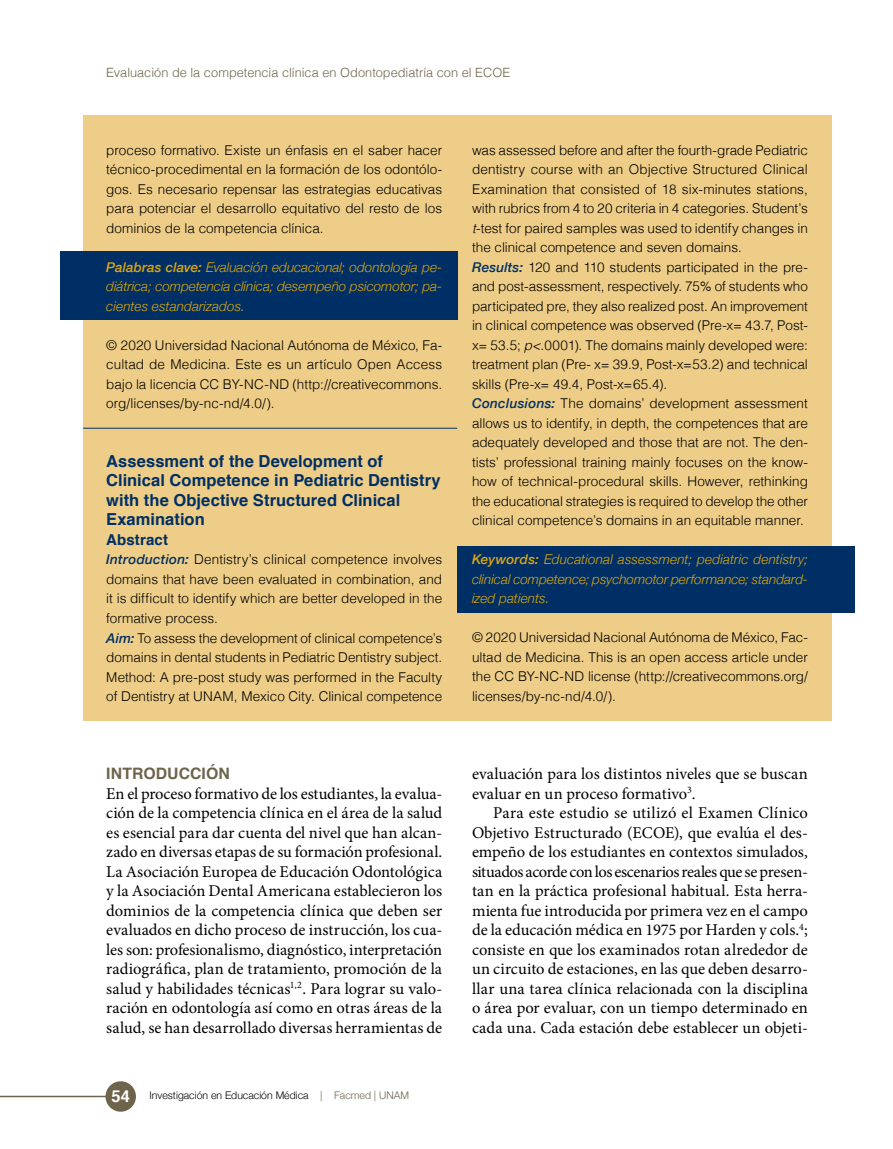
<style>
.page{position:relative;width:893px;height:1149px;background:#fff}
.page>*{position:absolute;margin:0;border:0;box-sizing:border-box;transform-origin:0 0}
.t1{font:16.5px/19.5px "Minion Pro";letter-spacing:.005em;color:#000;text-align:justify}
.t2{font:700 16.5px/19.5px "Helvetica";letter-spacing:.005em;color:#002f65}
.t3{font:700 15.75px "Helvetica";letter-spacing:.01em;color:#6d644b}
.t4{font:700 15px "Helvetica";letter-spacing:.01em;color:#002f65}
.t5{font:300 13.5px/19.5px "Helvetica";color:#000;text-align:justify}
.t6{font:italic 300 13.5px/19.5px "Helvetica Neue";letter-spacing:.005em;color:#dca70f;text-align:justify}
.t7{font:300 12.75px "Helvetica";color:#6d644b}
.t8{font:300 10.5px "Helvetica Neue";color:#000}
.s1{font-weight:500}
.s2{font-family:"Helvetica Neue";font-weight:500;font-style:italic;color:#002f65}
.s3{font-family:"Helvetica";font-weight:700;font-size:16.5px;color:#fff}
.s4{color:#6d644b}
.s5{font-style:italic}
</style>
<div class="page">
<svg style="left:106px;top:1080px;width:30px;height:31px"></svg>
<div style="left:106px;top:1081px;width:29px;height:29px;background:#6d644b;border-radius:50%"></div>
<hr style="left:0;top:1095px;width:107px;height:1px;background:#6d644b">
<div style="left:83px;top:116px;width:748px;height:605px;background:#edcd87"></div>
<div style="left:457px;top:546px;width:397px;height:66px;background:#002f65"></div>
<hr style="left:83px;top:427px;width:374px;height:1px;background:#002f65">
<div style="left:60px;top:251px;width:397px;height:69px;background:#002f65"></div>
<p class="t7" style="left:106px;top:61px;width:406px">Evaluación de la competencia clínica en Odontopediatría con el ECOE</p>
<p class="t5" style="left:106px;top:139px;width:337px">proceso formativo. Existe un énfasis en el saber hacer técnico-procedimental en la formación de los odontólo&shy;gos. Es necesario repensar las estrategias educativas para potenciar el desarrollo equitativo del resto de los dominios de la competencia clínica.</p>
<p class="t6" style="left:106px;top:256px;width:337px"><span class="s1">Palabras clave:</span> Evaluación educacional; odontología pe&shy;diátrica; competencia clínica; desempeño psicomotor; pa&shy;cientes estandarizados.</p>
<p class="t5" style="left:106px;top:334px;width:337px">© 2020 Universidad Nacional Autónoma de México, Fa&shy;cultad de Medicina. Este es un artículo Open Access bajo la licencia CC BY-NC-ND (http://creativecommons. org/licenses/by-nc-nd/4.0/).</p>
<p class="t2" style="left:106px;top:451px;width:336px">Assessment of the Development of<br>Clinical Competence in Pediatric Dentistry with the Objective Structured Clinical<br>Examination</p>
<p class="t4" style="left:106px;top:527px;width:63px">Abstract</p>
<p class="t5" style="left:106px;top:549px;width:337px;text-align:left"><span class="s2">Introduction:</span> Dentistry’s clinical competence involves domains that have been evaluated in combination, and it is difficult to identify which are better developed in the formative process.<br><span class="s2">Aim:</span> To assess the development of clinical competence’s domains in dental students in Pediatric Dentistry subject.<br>Method: A pre-post study was performed in the Faculty of Dentistry at UNAM, Mexico City. Clinical competence</p>
<p class="t3" style="left:106px;top:760px;width:125px">INTRODUCCIÓN</p>
<p class="t1" style="left:106px;top:783px;width:337px">En el proceso formativo de los estudiantes, la evalua&shy;ción de la competencia clínica en el área de la salud es esencial para dar cuenta del nivel que han alcan&shy;zado en diversas etapas de su formación profesional.<br>La Asociación Europea de Educación Odontológica y la Asociación Dental Americana establecieron los dominios de la competencia clínica que deben ser evaluados en dicho proceso de instrucción, los cua&shy;les son: profesionalismo, diagnóstico, interpretación radiográfica, plan de tratamiento, promoción de la salud y habilidades técnicas<sup>1,2</sup>. Para lograr su valo&shy;ración en odontología así como en otras áreas de la salud, se han desarrollado diversas herramientas de</p>
<p class="t8" style="left:112px;top:1086px;width:299px"><span class="s3">54</span> Investigación en Educación Médica <span class="s4">| Facmed | UNAM</span></p>
<p class="t5" style="left:472px;top:139px;width:337px;text-align:left">was assessed before and after the fourth-grade Pediatric dentistry course with an Objective Structured Clinical Examination that consisted of 18 six-minutes stations, with rubrics from 4 to 20 criteria in 4 categories. Student’s <span class="s5">t</span>-test for paired samples was used to identify changes in the clinical competence and seven domains.<br><span class="s2">Results:</span> 120 and 110 students participated in the pre&shy;and post-assessment, respectively. 75% of students who participated pre, they also realized post. An improvement in clinical competence was observed (Pre-x= 43.7, Post&shy;x= 53.5; <span class="s5">p&lt;</span>.0001). The domains mainly developed were: treatment plan (Pre- x= 39.9, Post-x=53.2) and technical skills (Pre-x= 49.4, Post-x=65.4).<br><span class="s2">Conclusions:</span> The domains’ development assessment allows us to identify, in depth, the competences that are adequately developed and those that are not. The den&shy;tists’ professional training mainly focuses on the know&shy;how of technical-procedural skills. However, rethinking the educational strategies is required to develop the other clinical competence’s domains in an equitable manner.</p>
<p class="t6" style="left:472px;top:548px;width:337px"><span class="s1">Keywords:</span> Educational assessment; pediatric dentistry; clinical competence; psychomotor performance; standard&shy;ized patients.</p>
<p class="t5" style="left:472px;top:626px;width:337px">© 2020 Universidad Nacional Autónoma de México, Fac&shy;ultad de Medicina. This is an open access article under the CC BY-NC-ND license (http://creativecommons.org/ licenses/by-nc-nd/4.0/).</p>
<p class="t1" style="left:472px;top:764px;width:337px">evaluación para los distintos niveles que se buscan evaluar en un proceso formativo<sup>3</sup>.</p>
<p class="t1" style="left:472px;top:803px;width:337px;text-indent:21px">Para este estudio se utilizó el Examen Clínico Objetivo Estructurado (ECOE), que evalúa el des&shy;empeño de los estudiantes en contextos simulados, situados acorde con los escenarios reales que se presen&shy;tan en la práctica profesional habitual. Esta herra&shy;mienta fue introducida por primera vez en el campo de la educación médica en 1975 por Harden y cols.<sup>4</sup>; consiste en que los examinados rotan alrededor de un circuito de estaciones, en las que deben desarro&shy;llar una tarea clínica relacionada con la disciplina o área por evaluar, con un tiempo determinado en cada una. Cada estación debe establecer un objeti-</p>
</div>
